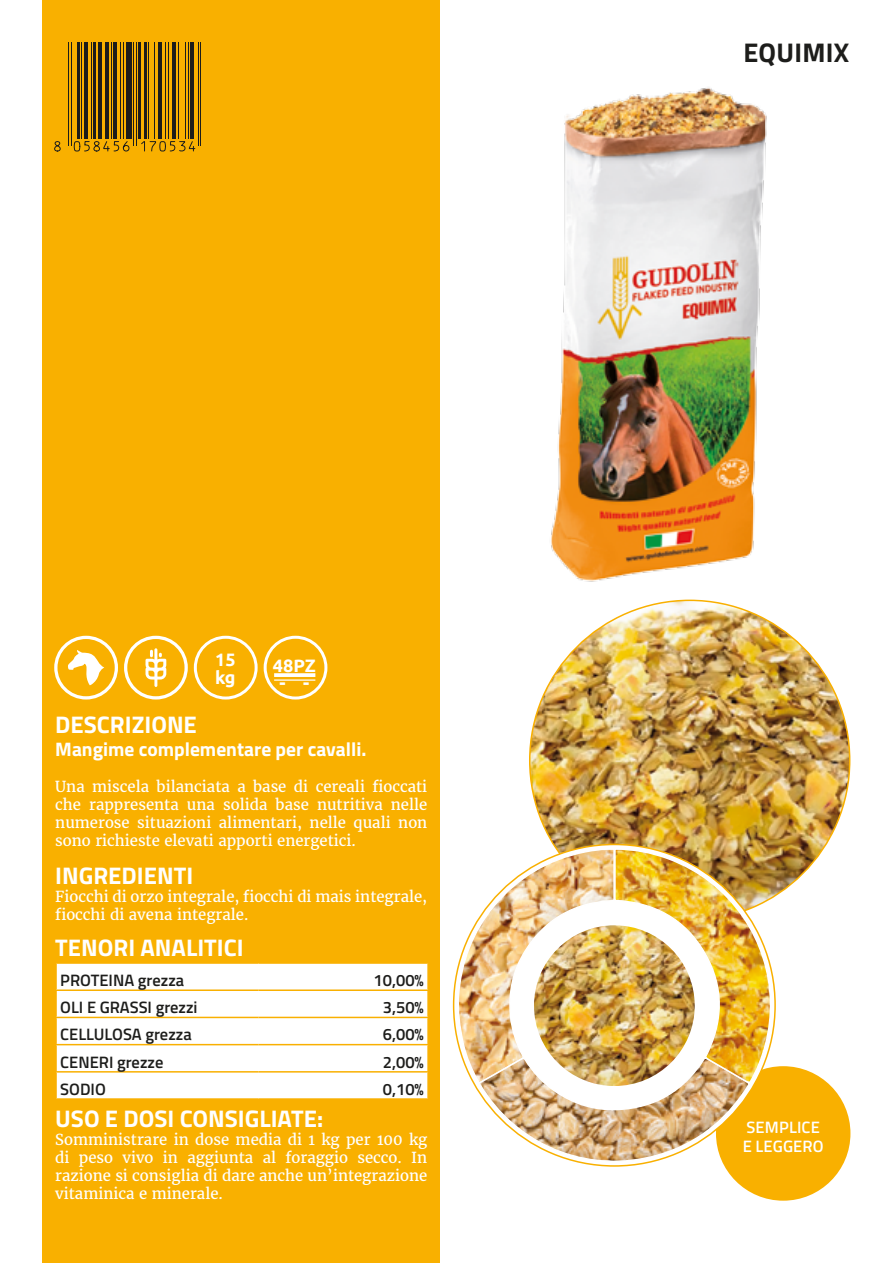
<style>
.page{position:relative;width:893px;height:1263px;background:#fff}
.page>*{position:absolute;margin:0;border:0;box-sizing:border-box;transform-origin:0 0}
.t1{font:700 27px "Titillium Web";letter-spacing:.01em;color:#1d1d1b}
.t2{font:700 24px "Titillium Web";color:#fff}
.t3{font:700 19.5px "Titillium Web";color:#fff}
.t4{font:700 18px/18px "Ubuntu";color:#fff}
.t5{font:600 16.5px "Titillium Web";color:#1d1d1b}
.t6{font:600 16.5px/19.8px "Titillium Web";letter-spacing:.01em;color:#fff}
.t7{font:15px/18px "Merriweather";color:#fff;text-align:justify}
</style>
<div class="page">
<img style="left:530px;top:600px;width:320px;height:320px;border-radius:160px">
<img style="left:551px;top:87px;width:216px;height:527px">
<div style="left:43px;top:0;width:397px;height:1263px;background:#f9b000"></div>
<div style="left:716px;top:1066px;width:134px;height:135px;background:#f9b000;border-radius:50%"></div>
<hr style="left:68px;top:43px;width:1px;height:103px;background:#1d1d1b">
<hr style="left:71px;top:43px;width:1px;height:103px;background:#1d1d1b">
<hr style="left:77px;top:43px;width:2px;height:96px;background:#1d1d1b">
<hr style="left:81px;top:43px;width:1px;height:96px;background:#1d1d1b">
<hr style="left:84px;top:43px;width:4px;height:96px;background:#1d1d1b">
<hr style="left:91px;top:43px;width:1px;height:96px;background:#1d1d1b">
<hr style="left:94px;top:43px;width:2px;height:96px;background:#1d1d1b">
<hr style="left:98px;top:43px;width:4px;height:96px;background:#1d1d1b">
<hr style="left:105px;top:43px;width:4px;height:96px;background:#1d1d1b">
<hr style="left:111px;top:43px;width:1px;height:96px;background:#1d1d1b">
<hr style="left:113px;top:43px;width:4px;height:96px;background:#1d1d1b">
<hr style="left:120px;top:43px;width:1px;height:96px;background:#1d1d1b">
<hr style="left:123px;top:43px;width:1px;height:96px;background:#1d1d1b">
<div style="left:126px;top:43px;width:5px;height:96px;background:#1d1d1b"></div>
<hr style="left:133px;top:43px;width:1px;height:103px;background:#1d1d1b">
<hr style="left:136px;top:43px;width:1px;height:103px;background:#1d1d1b">
<hr style="left:139px;top:43px;width:2px;height:96px;background:#1d1d1b">
<hr style="left:144px;top:43px;width:3px;height:96px;background:#1d1d1b">
<hr style="left:148px;top:43px;width:1px;height:96px;background:#1d1d1b">
<hr style="left:154px;top:43px;width:1px;height:96px;background:#1d1d1b">
<hr style="left:158px;top:43px;width:4px;height:96px;background:#1d1d1b">
<hr style="left:165px;top:43px;width:1px;height:96px;background:#1d1d1b">
<hr style="left:168px;top:43px;width:1px;height:96px;background:#1d1d1b">
<hr style="left:172px;top:43px;width:4px;height:96px;background:#1d1d1b">
<hr style="left:178px;top:43px;width:1px;height:96px;background:#1d1d1b">
<hr style="left:185px;top:43px;width:1px;height:96px;background:#1d1d1b">
<hr style="left:188px;top:43px;width:1px;height:96px;background:#1d1d1b">
<hr style="left:190px;top:43px;width:4px;height:96px;background:#1d1d1b">
<hr style="left:198px;top:43px;width:1px;height:103px;background:#1d1d1b">
<hr style="left:200px;top:43px;width:1px;height:103px;background:#1d1d1b">
<svg style="left:54px;top:141px;width:142px;height:11px"></svg>
<img style="left:457px;top:848px;width:324px;height:324px">
<div style="left:57px;top:964px;width:370px;height:134px;background:#fff"></div>
<hr style="left:55px;top:989px;width:204px;height:2px;background:#f9b000">
<hr style="left:259px;top:989px;width:170px;height:2px;background:#f9b000">
<hr style="left:55px;top:1017px;width:204px;height:1px;background:#f9b000">
<hr style="left:259px;top:1017px;width:170px;height:1px;background:#f9b000">
<hr style="left:55px;top:1044px;width:204px;height:1px;background:#f9b000">
<hr style="left:259px;top:1044px;width:170px;height:1px;background:#f9b000">
<hr style="left:55px;top:1071px;width:204px;height:1px;background:#f9b000">
<hr style="left:259px;top:1071px;width:170px;height:1px;background:#f9b000">
<div style="left:194px;top:636px;width:64px;height:63px;border:3px solid #fff;border-radius:50%"></div>
<div style="left:264px;top:636px;width:63px;height:63px;border:3px solid #fff;border-radius:50%"></div>
<svg style="left:274px;top:673px;width:41px;height:4px"></svg>
<hr style="left:274px;top:679px;width:41px;height:2px;background:#fff">
<svg style="left:54px;top:636px;width:64px;height:63px"></svg>
<svg style="left:124px;top:636px;width:64px;height:63px"></svg>
<p class="t4" style="left:215px;top:650px;width:22px">15 kg</p>
<p class="t4" style="left:273px;top:656px;width:45px">48PZ</p>
<p class="t4" style="left:280px;top:674px;width:31px">- -</p>
<h2 class="t2" style="left:55px;top:706px;width:143px">DESCRIZIONE</h2>
<h3 class="t3" style="left:55px;top:734px;width:313px">Mangime complementare per cavalli.</h3>
<p class="t7" style="left:55px;top:778px;width:374px">Una miscela bilanciata a base di cereali fioccati che rappresenta una solida base nutritiva nelle numerose situazioni alimentari, nelle quali non sono richieste elevati apporti energetici.</p>
<h2 class="t2" style="left:55px;top:857px;width:139px">INGREDIENTI</h2>
<p class="t7" style="left:55px;top:887px;width:374px">Fiocchi di orzo integrale, fiocchi di mais integrale, fiocchi di avena integrale.</p>
<h2 class="t2" style="left:55px;top:929px;width:190px">TENORI ANALITICI</h2>
<p class="t5" style="left:60px;top:968px;width:125px">PROTEINA grezza</p>
<p class="t5" style="left:374px;top:968px;width:52px">10,00%</p>
<p class="t5" style="left:60px;top:995px;width:139px">OLI E GRASSI grezzi</p>
<p class="t5" style="left:383px;top:995px;width:43px">3,50%</p>
<p class="t5" style="left:60px;top:1022px;width:133px">CELLULOSA grezza</p>
<p class="t5" style="left:383px;top:1022px;width:43px">6,00%</p>
<p class="t5" style="left:60px;top:1049px;width:105px">CENERI grezze</p>
<p class="t5" style="left:383px;top:1049px;width:43px">2,00%</p>
<p class="t5" style="left:60px;top:1076px;width:47px">SODIO</p>
<p class="t5" style="left:383px;top:1076px;width:43px">0,10%</p>
<h2 class="t2" style="left:55px;top:1100px;width:269px">USO E DOSI CONSIGLIATE:</h2>
<p class="t7" style="left:55px;top:1130px;width:374px">Somministrare in dose media di 1 kg per 100 kg di peso vivo in aggiunta al foraggio secco. In razione si consiglia di dare anche un’integrazione vitaminica e minerale.</p>
<h1 class="t1" style="left:743px;top:32px;width:107px">EQUIMIX</h1>
<p class="t6" style="left:743px;top:1116px;width:83px">SEMPLICE<br>E LEGGERO</p>
</div>
